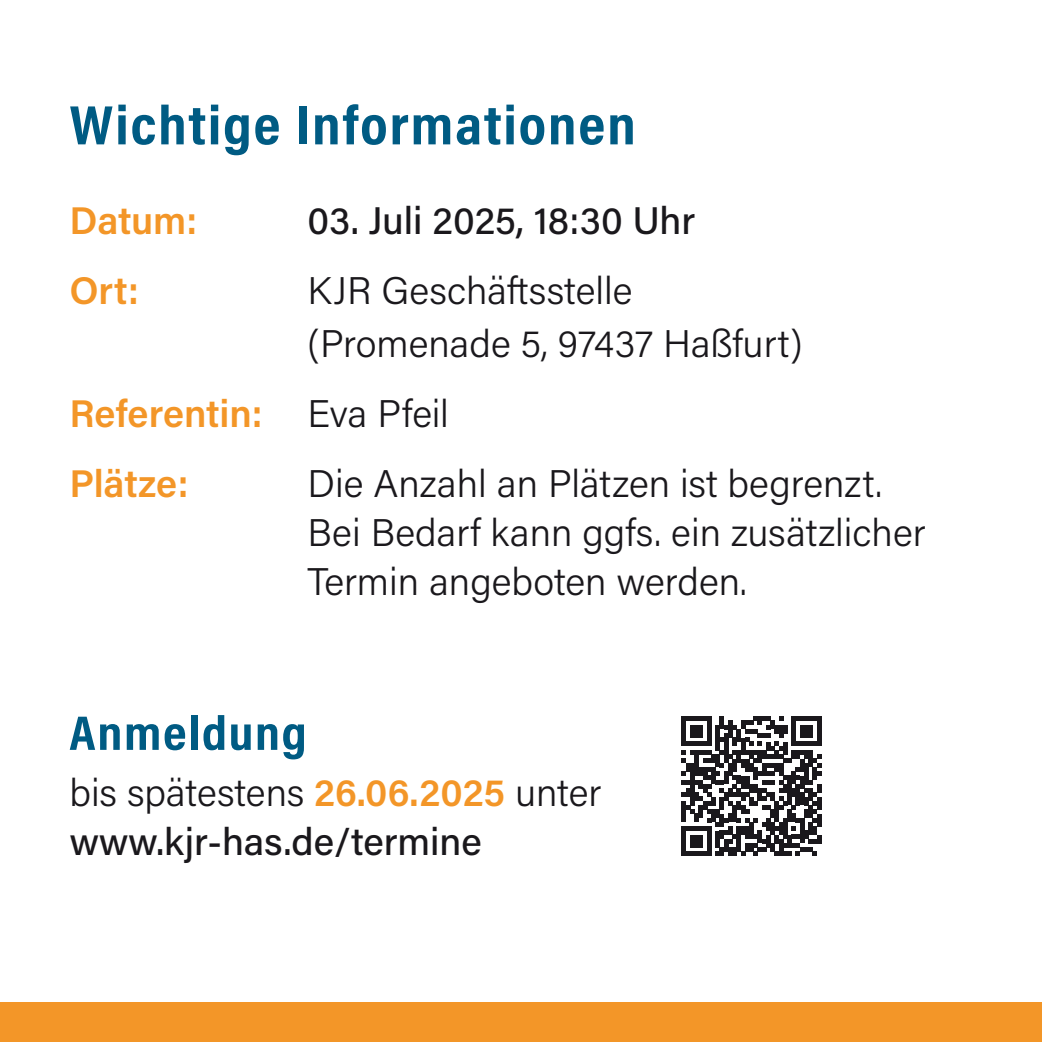
<style>
.page{position:relative;width:1042px;height:1042px;background:#fff}
.page>*{position:absolute;margin:0;border:0;box-sizing:border-box;transform-origin:0 0}
.t1{font:700 56px "Acumin Pro Cond";letter-spacing:.025em;color:#005b83;scale:1.1 1}
.t2{font:700 49px "Acumin Pro Cond";letter-spacing:.025em;color:#005b83;scale:1.1 1}
.t3{font:300 38.5px/49px "Acumin Pro";color:#1a181c}
.t4{font:500 38.5px/49px "Acumin Pro";color:#1a181c}
.t5{font:600 38.5px/70px "Acumin Pro";letter-spacing:-.005em;color:#f39628}
.s1{font-weight:300;color:#1a181c}
.s2{font-weight:300}
.s3{font-weight:600;color:#f39628}
</style>
<div class="page">
<div style="left:0;top:1002px;width:1042px;height:40px;background:#f39628"></div>
<svg style="left:682px;top:716px;width:139px;height:140px"></svg>
<h1 class="t1" style="left:69px;top:88px;width:516px">Wichtige Informationen</h1>
<p class="t5" style="left:69px;top:184px;width:129px">Datum:</p>
<p class="t4" style="left:307px;top:195px;width:389px">03. Juli 2025, 18:30 Uhr</p>
<p class="t5" style="left:69px;top:254px;width:71px">Ort:</p>
<p class="t3" style="left:307px;top:263px;width:496px;line-height:52.5px">KJR Geschäftsstelle (Promenade 5, 97437 Haßfurt)</p>
<p class="t5" style="left:69px;top:377px;width:381px">Referentin: <span class="s1">Eva Pfeil<br></span>Plätze:</p>
<p class="t3" style="left:307px;top:457px;width:620px">Die Anzahl an Plätzen ist begrenzt.<br>Bei Bedarf kann ggfs. ein zusätzlicher<br>Termin angeboten werden.</p>
<p class="t2" style="left:69px;top:700px;width:217px">Anmeldung</p>
<p class="t4" style="left:69px;top:766px;width:533px"><span class="s2">bis spätestens</span> <span class="s3">26.06.2025</span> <span class="s2">unter </span>www.kjr-has.de/termine</p>
</div>
